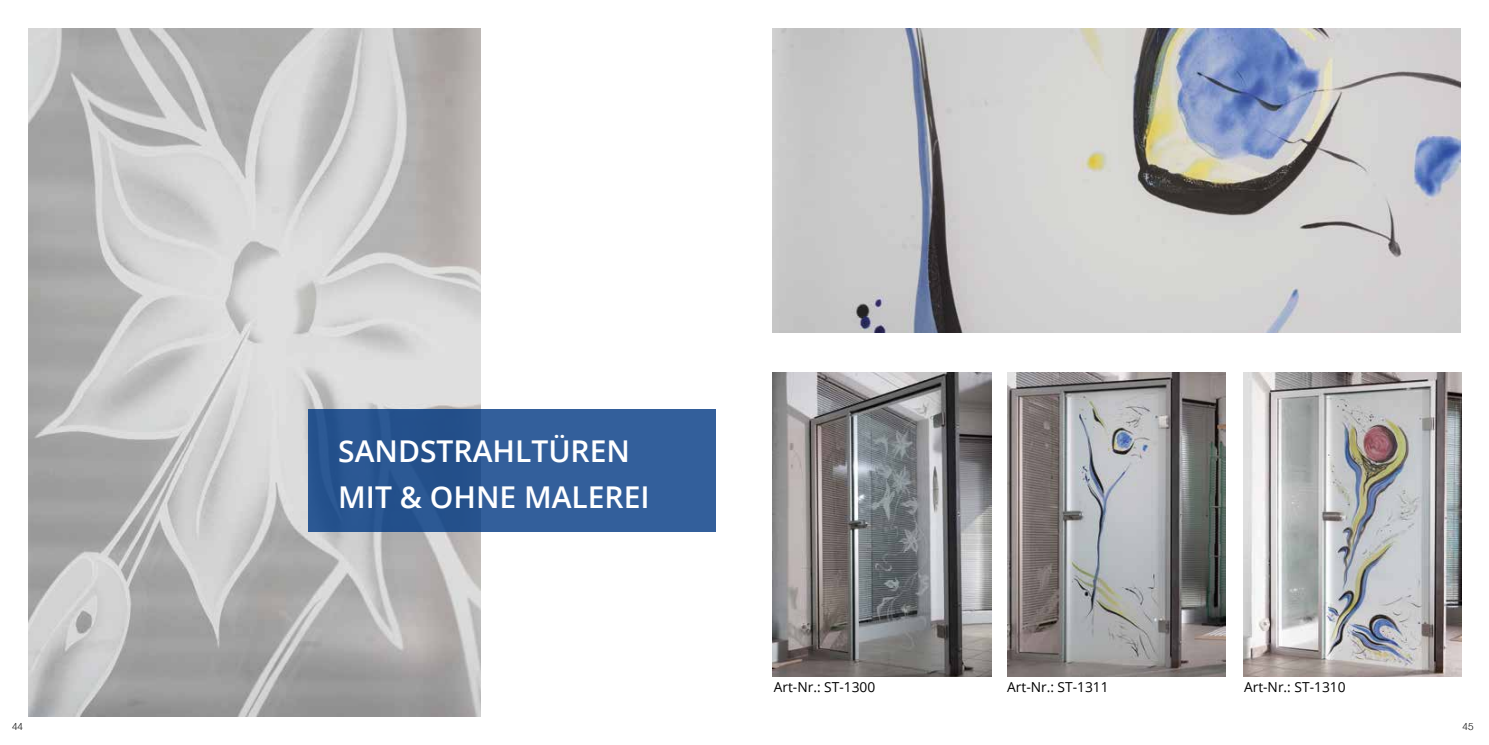
<style>
.page{position:relative;width:1489px;height:745px;background:#fff}
.page>*{position:absolute;margin:0;border:0;box-sizing:border-box;transform-origin:0 0}
.t1{font:600 30px/46.1px "Open Sans";color:#fff}
.t2{font:13.75px "Open Sans";color:#000}
.t3{font:300 10px "Helvetica Neue";color:#000}
</style>
<div class="page">
<img style="left:28px;top:28px;width:453px;height:688px">
<div style="left:308px;top:409px;width:408px;height:122px;background:linear-gradient(to right,#25528d,#36629e)"></div>
<img style="left:772px;top:372px;width:219px;height:304px">
<img style="left:1007px;top:372px;width:218px;height:304px">
<img style="left:1243px;top:372px;width:218px;height:304px">
<img style="left:772px;top:28px;width:688px;height:304px">
<h1 class="t1" style="left:338px;top:427px;width:293px">SANDSTRAHLTÜRE N<br>MIT &amp; OHN</h1>
<h1 class="t1" style="left:499px;top:473px;width:152px">E MALERE I</h1>
<p class="t2" style="left:773px;top:676px;width:103px">Art-Nr.: ST-1300</p>
<p class="t2" style="left:1007px;top:676px;width:103px">Art-Nr.: ST-1311</p>
<p class="t2" style="left:1243px;top:676px;width:103px">Art-Nr.: ST-1310</p>
<p class="t3" style="left:12px;top:719px;width:13px">44</p>
<p class="t3" style="left:1462px;top:719px;width:13px">45</p>
</div>
